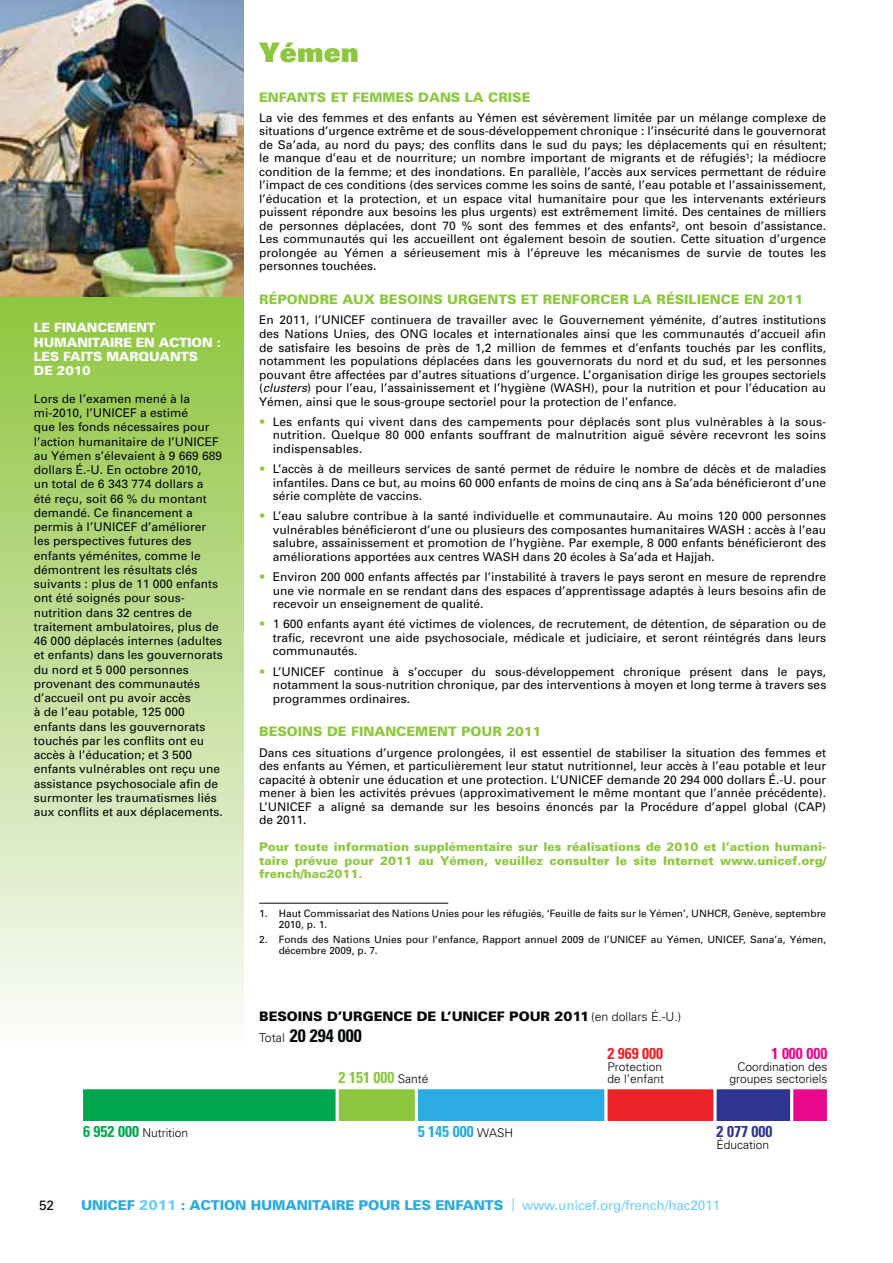
<style>
.page{position:relative;width:893px;height:1263px;background:#fff}
.page>*{position:absolute;margin:0;border:0;box-sizing:border-box;transform-origin:0 0}
.t1{font:900 27px "Univers";letter-spacing:.01em;color:#8dc740}
.t2{font:700 condensed 18px "Univers";color:#040809}
.t3{font:700 condensed 15.75px "Univers";color:#8dc740}
.t4{font:700 condensed 15.75px "Univers";color:#2aabe2}
.t5{font:700 condensed 15.75px "Univers";color:#ec2027}
.t6{font:700 condensed 15.75px "Univers";color:#2f358f}
.t7{font:700 condensed 15.75px "Univers";color:#eb078b}
.t8{font:900 13.5px "Univers";letter-spacing:-.01em;color:#2aabe2}
.t9{font:900 13.5px/16.5px "Univers";color:#fff}
.t10{font:13.5px "Univers";color:#040809}
.t11{font:900 13.2px "Univers";color:#8dc740}
.t12{font:900 13.2px "Univers";color:#040809}
.t13{font:900 12.75px/14.2px "Univers";letter-spacing:-.01em;color:#fff}
.t14{font:12px/13.5px "Univers";color:#040809;text-align:justify}
.t15{font:900 12px/13.5px "Univers";color:#8dc740;text-align:justify}
.t16{font:300 12px/12px "Univers";color:#010202}
.t17{font:10.2px/10.5px "Univers";color:#040809}
.s1{font-style:italic}
.s2{font-weight:300;font-size:12.3px;color:#8dc740}
.s3{font-size:13.5px}
.s4{font-weight:300;font-size:12.3px}
.s5{font-weight:300;font-stretch:normal;font-size:12.3px}
.s6{font-weight:300;font-stretch:normal;font-size:12px;color:#010202}
.s7{font-weight:700;font-stretch:condensed;font-size:15.75px;color:#02a64f}
.s8{font-size:14.1px;color:#6ecff6}
.s9{font-weight:400;color:#6ecff6}
</style>
<div class="page">
<div style="left:0;top:297px;width:243px;height:966px;background:linear-gradient(to bottom,#92c645,#fff)"></div>
<img style="left:0;top:0;width:243px;height:296px">
<div style="left:0;top:297px;width:230px;height:966px;background:linear-gradient(to bottom,#92c645,#fff)"></div>
<hr style="left:259px;top:903px;width:189px;height:1px;background:#040809">
<div style="left:792px;top:1088px;width:36px;height:34px;background:#eb078b"></div>
<div style="left:790px;top:1086px;width:40px;height:38px;border:3px solid #fff"></div>
<div style="left:606px;top:1088px;width:109px;height:34px;background:#ec2027"></div>
<div style="left:604px;top:1086px;width:113px;height:38px;border:3px solid #fff"></div>
<div style="left:416px;top:1088px;width:190px;height:34px;background:#2aabe2"></div>
<div style="left:415px;top:1086px;width:192px;height:38px;border:3px solid #fff"></div>
<div style="left:715px;top:1088px;width:77px;height:34px;background:#2f358f"></div>
<div style="left:714px;top:1086px;width:79px;height:38px;border:3px solid #fff"></div>
<div style="left:82px;top:1088px;width:255px;height:34px;background:#02a64f"></div>
<div style="left:80px;top:1086px;width:259px;height:38px;border:3px solid #fff"></div>
<div style="left:337px;top:1088px;width:79px;height:34px;background:#8dc740"></div>
<div style="left:336px;top:1086px;width:82px;height:38px;border:3px solid #fff"></div>
<p class="t13" style="left:34px;top:322px;width:188px">LE FINANCEMENT<br>HUMANITAIRE EN ACTION :<br>LES FAITS MARQUANTS<br>DE 2010</p>
<p class="t14" style="left:34px;top:393px;width:190px;line-height:14.2px;text-align:left">Lors de l’examen mené à la mi-2010, l’UNICEF a estimé<br>que les fonds nécessaires pour l’action humanitaire de l’UNICEF au Yémen s’élevaient à 9 669 689 dollars É.-U. En octobre 2010,<br>un total de 6 343 774 dollars a été reçu, soit 66 % du montant demandé. Ce financement a permis à l’UNICEF d’améliorer les perspectives futures des enfants yéménites, comme le démontrent les résultats clés suivants : plus de 11 000 enfants ont été soignés pour sous&shy;nutrition dans 32 centres de traitement ambulatoires, plus de<br>46 000 déplacés internes (adultes et enfants) dans les gouvernorats du nord et 5 000 personnes provenant des communautés d’accueil ont pu avoir accès<br>à de l’eau potable, 125 000 enfants dans les gouvernorats touchés par les conflits ont eu accès à l’éducation; et 3 500 enfants vulnérables ont reçu une assistance psychosociale afin de surmonter les traumatismes liés aux conflits et aux déplacements.</p>
<p class="t9" style="left:35px;top:321px;width:179px">HUMANITARIAN<br>FUNDING AT WORK:<br>HIGHLIGHTS FROM 2010</p>
<h1 class="t1" style="left:260px;top:43px;width:101px">Yémen</h1>
<p class="t11" style="left:259px;top:92px;width:273px">ENFANTS ET FEMMES DANS LA CRISE</p>
<p class="t14" style="left:259px;top:112px;width:569px">La vie des femmes et des enfants au Yémen est sévèrement limitée par un mélange complexe de situations d’urgence extrême et de sous-développement chronique : l’insécurité dans le gouvernorat de Sa’ada, au nord du pays; des conflits dans le sud du pays; les déplacements qui en résultent; le manque d’eau et de nourriture; un nombre important de migrants et de réfugiés<sup>1</sup>; la médiocre condition de la femme; et des inondations. En parallèle, l’accès aux services permettant de réduire l’impact de ces conditions (des services comme les soins de santé, l’eau potable et l’assainissement, l’éducation et la protection, et un espace vital humanitaire pour que les intervenants extérieurs puissent répondre aux besoins les plus urgents) est extrêmement limité. Des centaines de milliers de personnes déplacées, dont 70 % sont des femmes et des enfants<sup>2</sup>, ont besoin d’assistance.<br>Les communautés qui les accueillent ont également besoin de soutien. Cette situation d’urgence prolongée au Yémen a sérieusement mis à l’épreuve les mécanismes de survie de toutes les personnes touchées.</p>
<p class="t11" style="left:259px;top:295px;width:545px">RÉPONDRE AUX BESOINS URGENTS ET RENFORCER LA RÉSILIENCE EN 2011</p>
<p class="t14" style="left:259px;top:315px;width:569px">En 2011, l’UNICEF continuera de travailler avec le Gouvernement yéménite, d’autres institutions des Nations Unies, des ONG locales et internationales ainsi que les communautés d’accueil afin de satisfaire les besoins de près de 1,2 million de femmes et d’enfants touchés par les conflits, notamment les populations déplacées dans les gouvernorats du nord et du sud, et les personnes pouvant être affectées par d’autres situations d’urgence. L’organisation dirige les groupes sectoriels (<span class="s1">clusters</span>) pour l’eau, l’assainissement et l’hygiène (WASH), pour la nutrition et pour l’éducation au Yémen, ainsi que le sous-groupe sectoriel pour la protection de l’enfance.</p>
<p class="t14" style="left:273px;top:416px;width:555px;text-indent:-14px"><span class="s2">•</span> Les enfants qui vivent dans des campements pour déplacés sont plus vulnérables à la sous&shy;nutrition. Quelque 80 000 enfants souffrant de malnutrition aiguë sévère recevront les soins indispensables.</p>
<p class="t14" style="left:273px;top:463px;width:555px;text-indent:-14px"><span class="s2">•</span> L’accès à de meilleurs services de santé permet de réduire le nombre de décès et de maladies infantiles. Dans ce but, au moins 60 000 enfants de moins de cinq ans à Sa’ada bénéficieront d’une série complète de vaccins.</p>
<p class="t14" style="left:273px;top:510px;width:555px;text-indent:-14px"><span class="s2">•</span> L’eau salubre contribue à la santé individuelle et communautaire. Au moins 120 000 personnes vulnérables bénéficieront d’une ou plusieurs des composantes humanitaires WASH : accès à l’eau salubre, assainissement et promotion de l’hygiène. Par exemple, 8 000 enfants bénéficieront des améliorations apportées aux centres WASH dans 20 écoles à Sa’ada et Hajjah.</p>
<p class="t14" style="left:273px;top:571px;width:555px;text-indent:-14px"><span class="s2">•</span> Environ 200 000 enfants affectés par l’instabilité à travers le pays seront en mesure de reprendre une vie normale en se rendant dans des espaces d’apprentissage adaptés à leurs besoins afin de recevoir un enseignement de qualité.</p>
<p class="t14" style="left:273px;top:618px;width:555px;text-indent:-14px"><span class="s2">•</span> 1 600 enfants ayant été victimes de violences, de recrutement, de détention, de séparation ou de trafic, recevront une aide psychosociale, médicale et judiciaire, et seront réintégrés dans leurs communautés.</p>
<p class="t14" style="left:273px;top:666px;width:555px;text-indent:-14px"><span class="s2">•</span> L’UNICEF continue à s’occuper du sous-développement chronique présent dans le pays, notamment la sous-nutrition chronique, par des interventions à moyen et long terme à travers ses programmes ordinaires.</p>
<p class="t11" style="left:259px;top:727px;width:284px">BESOINS DE FINANCEMENT POUR 2011</p>
<p class="t14" style="left:259px;top:747px;width:569px">Dans ces situations d’urgence prolongées, il est essentiel de stabiliser la situation des femmes et des enfants au Yémen, et particulièrement leur statut nutritionnel, leur accès à l’eau potable et leur capacité à obtenir une éducation et une protection. L’UNICEF demande 20 294 000 dollars É.-U. pour mener à bien les activités prévues (approximativement le même montant que l’année précédente).<br>L’UNICEF a aligné sa demande sur les besoins énoncés par la Procédure d’appel global (CAP) de 2011.</p>
<p class="t15" style="left:259px;top:841px;width:569px">Pour toute information supplémentaire sur les réalisations de 2010 et l’action humani&shy;taire prévue pour 2011 au Yémen, veuillez consulter le site Internet www.unicef.org/ french/hac2011.</p>
<p class="t17" style="left:279px;top:909px;width:549px;text-indent:-20px">1. Haut Commissariat des Nations Unies pour les réfugiés, ‘Feuille de faits sur le Yémen’, UNHCR, Genève, septembre<br>2010, p. 1.</p>
<p class="t17" style="left:279px;top:935px;width:549px;text-indent:-20px">2. Fonds des Nations Unies pour l’enfance, Rapport annuel 2009 de l’UNICEF au Yémen, UNICEF, Sana’a, Yémen, décembre 2009, p. 7.</p>
<p class="t12" style="left:259px;top:1011px;width:424px">BESOINS D’URGENCE DE L’UNICEF POUR <span class="s3">2011</span> <span class="s4">(en dollars É.-U.)</span></p>
<h2 class="t2" style="left:259px;top:1029px;width:104px"><span class="s5">Total</span> 20 294 000</h2>
<h3 class="t3" style="left:339px;top:1071px;width:91px">2 151 000 <span class="s6">Santé</span></h3>
<h3 class="t5" style="left:607px;top:1047px;width:57px">2 969 000</h3>
<p class="t16" style="left:607px;top:1061px;width:58px">Protection de l’enfant</p>
<h3 class="t7" style="left:771px;top:1047px;width:57px">1 000 000</h3>
<p class="t16" style="left:729px;top:1061px;width:100px;text-align:right">Coordination des groupes sectoriels</p>
<p class="t16" style="left:83px;top:1128px;width:107px"><span class="s7">6 952 000</span> Nutrition</p>
<h3 class="t4" style="left:418px;top:1125px;width:97px">5 145 000 <span class="s6">WASH</span></h3>
<h3 class="t6" style="left:717px;top:1125px;width:57px">2 077 000</h3>
<p class="t16" style="left:717px;top:1140px;width:54px">Éducation</p>
<p class="t10" style="left:39px;top:1200px;width:16px">52</p>
<p class="t8" style="left:81px;top:1200px;width:640px">UNICEF <span class="s8">2011</span> : ACTION HUMANITAIRE POUR LES ENFANTS <span class="s9">| www.unicef.org/french/hac2011</span></p>
</div>
